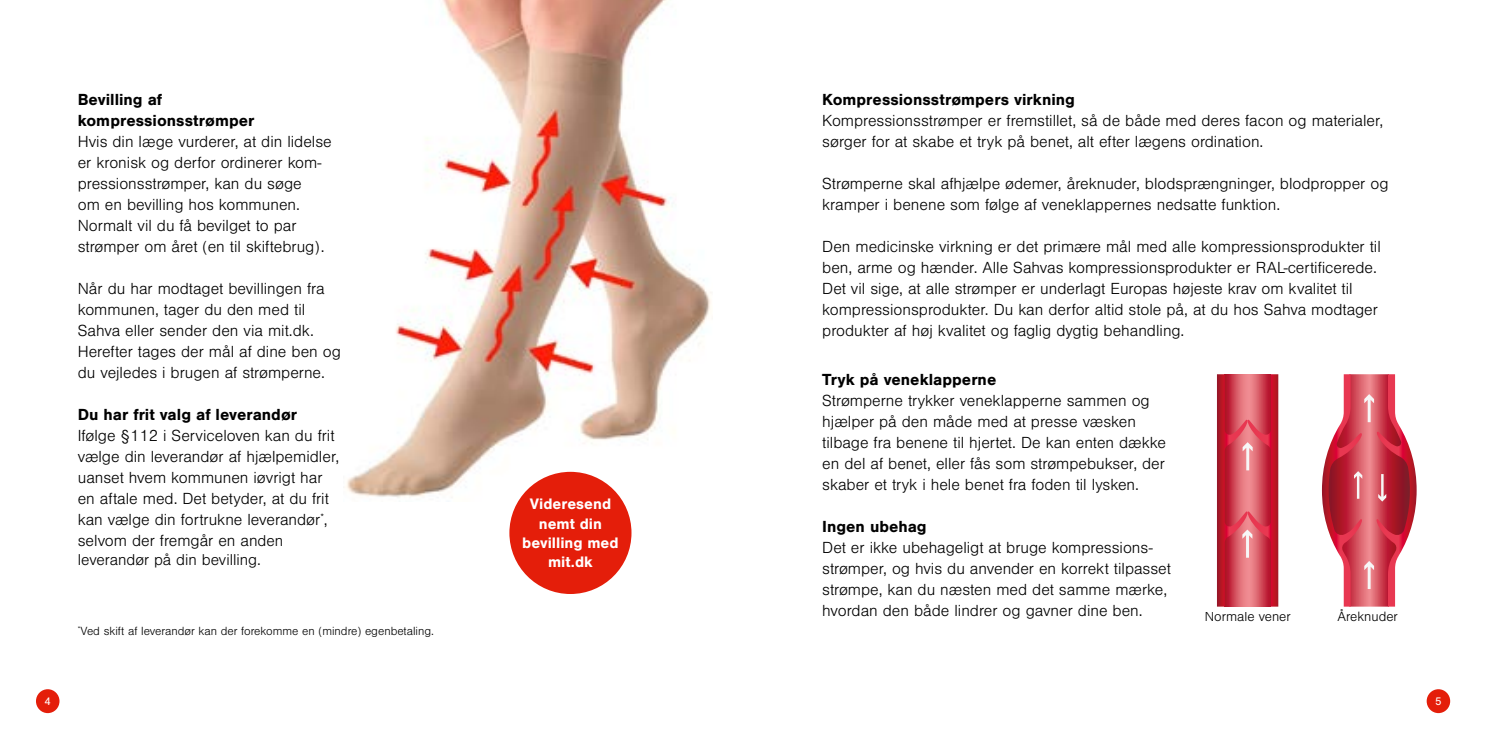
<style>
.page{position:relative;width:1489px;height:745px;background:#fff}
.page>*{position:absolute;margin:0;border:0;box-sizing:border-box;transform-origin:0 0}
.t1{font:300 16.62px/21px "Nimbus San";color:#000}
.t2{font:700 16.62px/21px "Nimbus San";color:#000}
.t3{font:300 16.28px "Nimbus San";color:#000}
.t4{font:700 15.75px/19.2px "Nimbus San";color:#fff;text-align:center}
.t5{font:300 14px "Nimbus San";color:#000}
.t6{font:300 12.25px "Nimbus San";color:#000}
.t7{font:11.55px "Nimbus San";color:#fff}
.s1{font-size:16.28px}
</style>
<div class="page">
<div style="left:36px;top:688px;width:23px;height:24px;background:#e41e0a;border-radius:50%"></div>
<div style="left:1426px;top:688px;width:23px;height:24px;background:#e41e0a;border-radius:50%"></div>
<img style="left:346px;top:0;width:366px;height:501px">
<svg style="left:1321px;top:374px;width:96px;height:232px"></svg>
<svg style="left:1217px;top:374px;width:61px;height:232px;background:#ce4453"></svg>
<div style="left:509px;top:471px;width:122px;height:122px;background:#e41e0a;border-radius:50%"></div>
<p class="t2" style="left:78px;top:89px;width:178px">Bevilling af kompressionsstrømper</p>
<p class="t1" style="left:78px;top:131px;width:255px">Hvis din læge vurderer, at din lidelse er kronisk og derfor ordinerer kom&shy;pressionsstrømper, kan du søge<br>om en bevilling hos kommunen.<br>Normalt vil du få bevilget to par strømper om året (en til skiftebrug).</p>
<p class="t1" style="left:78px;top:278px;width:264px">Når du har modtaget bevillingen fra kommunen, tager du den med til Sahva eller sender den via mit.dk.<br>Herefter tages der mål af dine ben og du vejledes i brugen af strømperne.</p>
<p class="t2" style="left:78px;top:404px;width:221px">Du har frit valg af leverandør</p>
<p class="t1" style="left:78px;top:425px;width:263px">Ifølge §112 i Serviceloven kan du frit vælge din leverandør af hjælpemidler, uanset hvem kommunen iøvrigt har en aftale med. Det betyder, at du frit kan vælge din fortrukne leverandør<sup>*</sup>, selvom der fremgår en an<span class="s1">den</span></p>
<p class="t3" style="left:78px;top:551px;width:185px">leverandør på din bevilling.</p>
<p class="t6" style="left:78px;top:624px;width:358px"><sup>*</sup>Ved skift af leverandør kan der forekomme en (mindre) egenbetaling.</p>
<p class="t4" style="left:522px;top:494px;width:98px">Videresend nemt din bevilling med mit.dk</p>
<p class="t2" style="left:822px;top:89px;width:254px">Kompressionsstrømpers virkning</p>
<p class="t1" style="left:822px;top:110px;width:562px">Kompressionsstrømper er fremstillet, så de både med deres facon og materialer, sørger for at skabe et tryk på benet, alt efter lægens ordination.</p>
<p class="t1" style="left:822px;top:173px;width:567px">Strømperne skal afhjælpe ødemer, åreknuder, blodsprængninger, blodpropper og kramper i benene som følge af veneklappernes nedsatte funktion.</p>
<p class="t1" style="left:822px;top:236px;width:560px">Den medicinske virkning er det primære mål med alle kompressionsprodukter til ben, arme og hænder. Alle Sahvas kompressionsprodukter er RAL-certificerede.<br>Det vil sige, at alle strømper er underlagt Europas højeste krav om kvalitet til kompressionsprodukter. Du kan derfor altid stole på, at du hos Sahva modtager produkter af høj kvalitet og faglig dygtig behandling.</p>
<p class="t2" style="left:822px;top:369px;width:176px">Tryk på veneklapperne</p>
<p class="t1" style="left:822px;top:390px;width:345px">Strømperne trykker veneklapperne sammen og hjælper på den måde med at presse væsken tilbage fra benene til hjertet. De kan enten dække en del af benet, eller fås som strømpebukser, der skaber et tryk i hele benet fra foden til lysken.</p>
<p class="t2" style="left:822px;top:516px;width:106px">Ingen ubehag</p>
<p class="t1" style="left:822px;top:537px;width:350px">Det er ikke ubehageligt at bruge kompressions&shy;strømper, og hvis du anvender en korrekt tilpasset strømpe, kan du næsten med det samme mærke, hvordan den både lindrer og gavner dine ben.</p>
<p class="t5" style="left:1204px;top:608px;width:87px">Normale vener</p>
<p class="t5" style="left:1337px;top:608px;width:62px">Åreknuder</p>
<p class="t7" style="left:45px;top:694px;width:8px">4</p>
<p class="t7" style="left:1434px;top:694px;width:8px">5</p>
</div>
